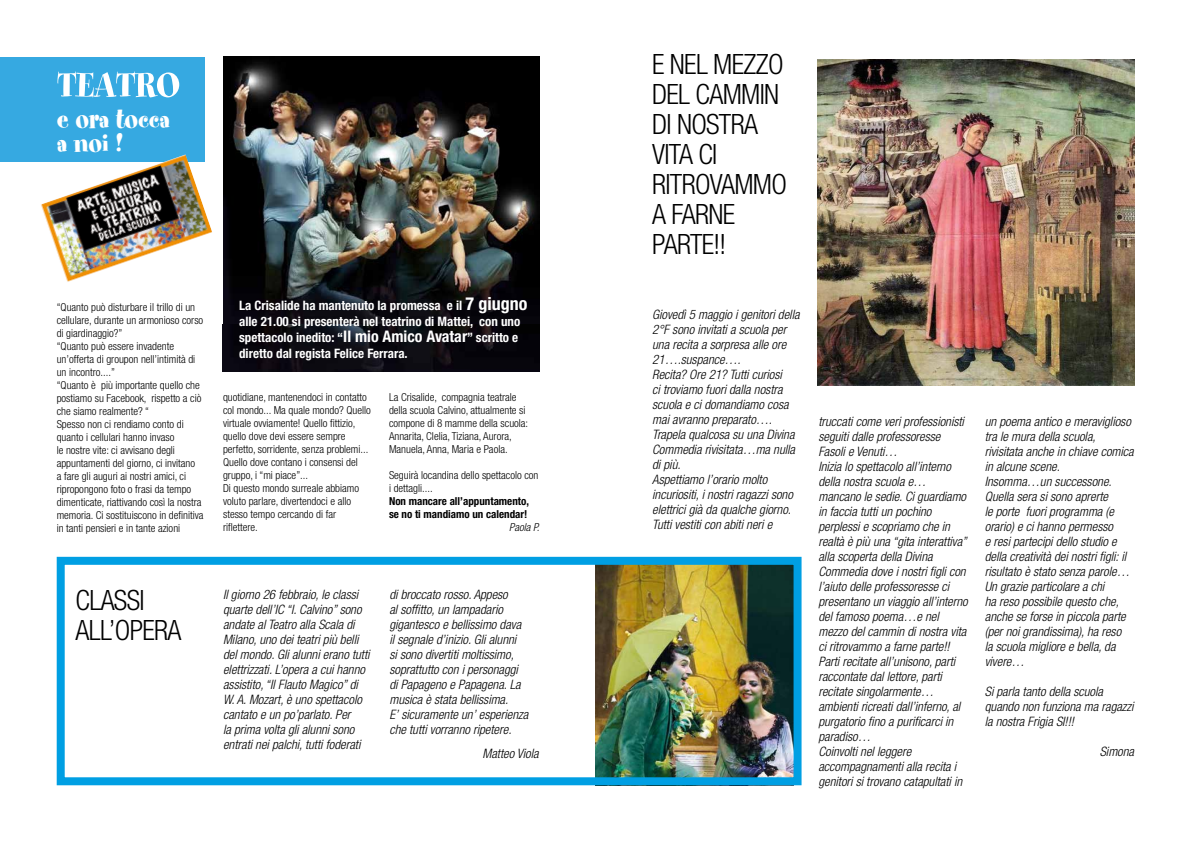
<style>
.page{position:relative;width:1191px;height:842px;background:#fff}
.page>*{position:absolute;margin:0;border:0;box-sizing:border-box;transform-origin:0 0}
.t1{font:30px/24px "Spumoni LP Std";color:#fff}
.t2{font:300 condensed 28px/30px "Helvetica Neue LT Std";letter-spacing:-.025em;color:#000}
.t3{font:italic 300 condensed 13px/15px "Helvetica Neue LT Std";color:#000}
.t4{font:700 condensed 13px/16px "Helvetica Neue LT Std";color:#fff}
.t5{font:300 condensed 11px/13px "Helvetica Neue LT Std";color:#000}
.t6{font:700 condensed 11px/13px "Helvetica Neue LT Std";color:#000}
.t7{font:italic 300 condensed 11px "Helvetica Neue LT Std";color:#000}
.s1{font-size:18px}
.s2{font-size:16px}
</style>
<div class="page">
<div style="left:0;top:57px;width:205px;height:105px;background:#36a9e1"></div>
<svg style="left:57px;top:71px;width:122px;height:26px"></svg>
<img style="left:41px;top:154px;width:171px;height:128px">
<img style="left:223px;top:57px;width:316px;height:314px">
<img style="left:595px;top:566px;width:197px;height:210px">
<div style="left:57px;top:557px;width:744px;height:228px;border:8px solid #009fe3"></div>
<img style="left:817px;top:59px;width:317px;height:327px">
<h1 class="t1" style="left:57px;top:109px;width:115px">e ora tocca a noi !</h1>
<p class="t5" style="left:57px;top:300px;width:148px">“Quanto può disturbare il trillo di un cellulare, durante un armonioso corso di giardinaggio?”<br>“Quanto può essere invadente un’offerta di groupon nell’intimità di un incontro....”<br>“Quanto è più importante quello che postiamo su Facebook, rispetto a ciò che siamo realmente? “<br>Spesso non ci rendiamo conto di quanto i cellulari hanno invaso<br>le nostre vite: ci avvisano degli appuntamenti del giorno, ci invitano<br>a fare gli auguri ai nostri amici, ci ripropongono foto o frasi da tempo dimenticate, riattivando così la nostra memoria. Ci sostituiscono in definitiva in tanti pensieri e in tante azioni</p>
<p class="t4" style="left:239px;top:297px;width:290px">La Crisalide ha mantenuto la promessa e il <span class="s1">7 giugno </span>alle 21.00 si presenterà nel teatrino di Mattei, con uno spettacolo inedito: “<span class="s2">Il mio Amico Avatar</span>” scritto e diretto dal regista Felice Ferrara.</p>
<p class="t5" style="left:389px;top:391px;width:141px">La Crisalide, compagnia teatrale della scuola Calvino, attualmente si compone di 8 mamme della scuola:<br>Annarita, Clelia, Tiziana, Aurora, Manuela, Anna, Maria e Paola.</p>
<p class="t5" style="left:389px;top:469px;width:151px">Seguirà locandina dello spettacolo con i dettagli....</p>
<p class="t6" style="left:389px;top:495px;width:142px">Non mancare all’appuntamento, se no ti mandiamo un calendar!</p>
<p class="t7" style="left:509px;top:521px;width:32px">Paola P.</p>
<p class="t5" style="left:223px;top:391px;width:149px">quotidiane, mantenendoci in contatto col mondo... Ma quale mondo? Quello virtuale ovviamente! Quello fittizio, quello dove devi essere sempre perfetto, sorridente, senza problemi...<br>Quello dove contano i consensi del gruppo, i “mi piace”...<br>Di questo mondo surreale abbiamo voluto parlare, divertendoci e allo stesso tempo cercando di far riflettere.</p>
<h2 class="t2" style="left:76px;top:585px;width:107px">CLASSI<br>ALL’OPERA</h2>
<p class="t3" style="left:223px;top:587px;width:148px">Il giorno 26 febbraio, le classi quarte dell’IC “I. Calvino” sono andate al Teatro alla Scala di<br>Milano, uno dei teatri più belli del mondo. Gli alunni erano tutti elettrizzati. L’opera a cui hanno assistito, “Il Flauto Magico” di<br>W. A. Mozart, è uno spettacolo cantato e un po’parlato. Per<br>la prima volta gli alunni sono entrati nei palchi, tutti foderati</p>
<p class="t3" style="left:389px;top:587px;width:140px">di broccato rosso. Appeso<br>al soffitto, un lampadario gigantesco e bellissimo dava il segnale d’inizio. Gli alunni<br>si sono divertiti moltissimo, soprattutto con i personaggi di Papageno e Papagena. La musica è stata bellissima.<br>E’ sicuramente un’ esperienza che tutti vorranno ripetere.</p>
<p class="t3" style="left:482px;top:746px;width:58px">Matteo Viola</p>
<h2 class="t2" style="left:652px;top:49px;width:136px">E NEL MEZZO<br>DEL CAMMIN<br>DI NOSTRA<br>VITA CI<br>RITROVAMMO<br>A FARNE<br>PARTE!!</h2>
<p class="t3" style="left:652px;top:307px;width:149px">Giovedì 5 maggio i genitori della<br>2°F sono invitati a scuola per una recita a sorpresa alle ore<br>21….suspance….<br>Recita? Ore 21? Tutti curiosi<br>ci troviamo fuori dalla nostra scuola e ci domandiamo cosa mai avranno preparato….<br>Trapela qualcosa su una Divina<br>Commedia rivisitata…ma nulla di più.<br>Aspettiamo l’orario molto incuriositi, i nostri ragazzi sono elettrici già da qualche giorno.<br>Tutti vestiti con abiti neri e</p>
<p class="t3" style="left:818px;top:414px;width:151px">truccati come veri professionisti seguiti dalle professoresse<br>Fasoli e Venuti…<br>Inizia lo spettacolo all’interno della nostra scuola e… mancano le sedie. Ci guardiamo in faccia tutti un pochino perplessi e scopriamo che in realtà è più una “gita interattiva” alla scoperta della Divina<br>Commedia dove i nostri figli con l’aiuto delle professoresse ci presentano un viaggio all’interno del famoso poema…e nel mezzo del cammin di nostra vita ci ritrovammo a farne parte!!<br>Parti recitate all’unisono, parti raccontate dal lettore, parti recitate singolarmente… ambienti ricreati dall’inferno, al purgatorio fino a purificarci in paradiso…<br>Coinvolti nel leggere accompagnamenti alla recita i genitori si trovano catapultati in</p>
<p class="t3" style="left:984px;top:414px;width:150px">un poema antico e meraviglioso tra le mura della scuola, rivisitata anche in chiave comica in alcune scene.<br>Insomma…un successone.<br>Quella sera si sono aprerte<br>le porte fuori programma (e orario) e ci hanno permesso<br>e resi partecipi dello studio e della creatività dei nostri figli: il risultato è stato senza parole…<br>Un grazie particolare a chi<br>ha reso possibile questo che, anche se forse in piccola parte (per noi grandissima), ha reso<br>la scuola migliore e bella, da vivere…</p>
<p class="t3" style="left:984px;top:684px;width:150px">Si parla tanto della scuola quando non funziona ma ragazzi la nostra Frigia SI!!!</p>
<p class="t3" style="left:1099px;top:744px;width:36px">Simona</p>
</div>
